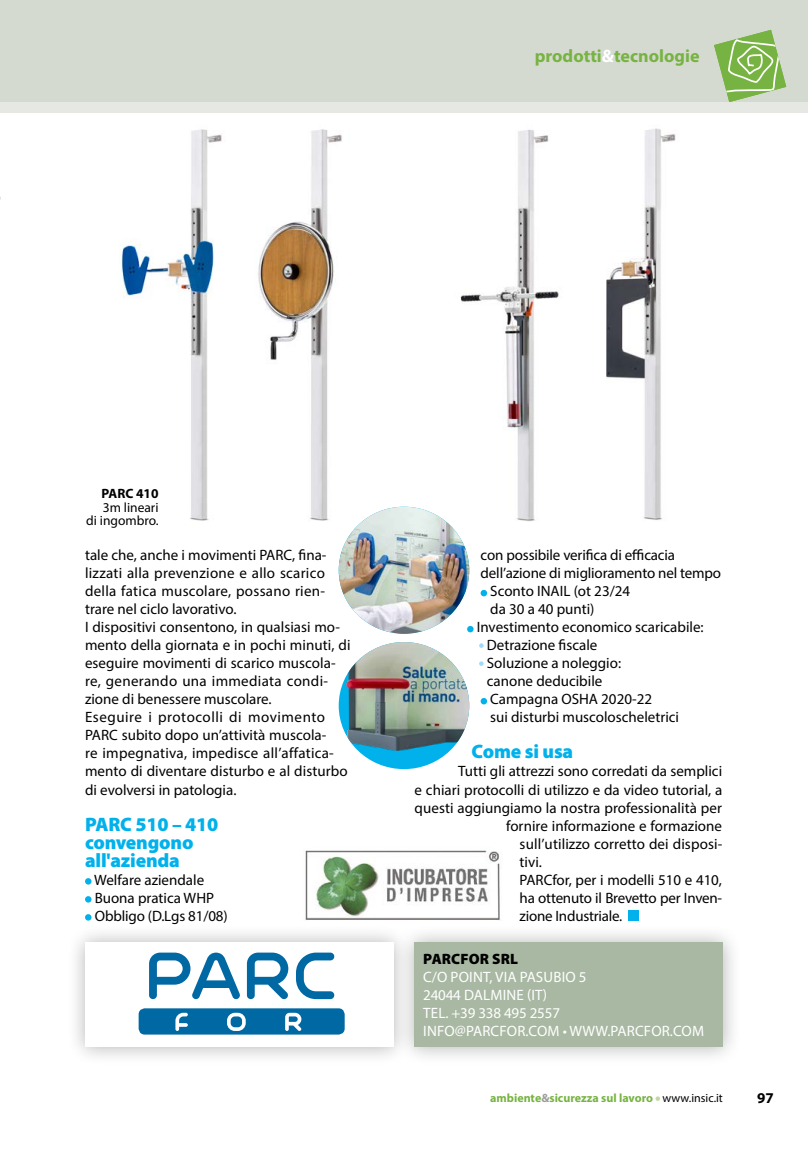
<style>
.page{position:relative;width:808px;height:1149px;background:#fff}
.page>*{position:absolute;margin:0;border:0;box-sizing:border-box;transform-origin:0 0}
.t1{font:900 19.5px/18px "Myriad Pro";letter-spacing:-.01em;color:#00b1eb}
.t2{font:700 18px "Myriad Pro";color:#77b342}
.t3{font:15px/18px "Myriad Pro";color:#000}
.t4{font:15px/18px "Myriad Pro";letter-spacing:.01em;color:#fff}
.t5{font:900 15px "Myriad Pro";letter-spacing:.01em;color:#000}
.t6{font:700 15px "Myriad Pro";color:#000}
.t7{font:13.5px/13.5px "Myriad Pro";color:#000;text-align:right}
.t8{font:700 13.5px "Myriad Pro";color:#000}
.t9{font:700 12px "Myriad Pro";color:#77b342}
.s1{color:#fff}
.s2{color:#9d9d9c}
.s3{font-weight:400;color:#000}
</style>
<div class="page">
<div style="left:0;top:0;width:808px;height:102px;background:#d5dad0"></div>
<svg style="left:714px;top:30px;width:72px;height:72px"></svg>
<svg style="left:655px;top:1096px;width:5px;height:4px"></svg>
<div style="left:0;top:102px;width:808px;height:11px;background:#e6e9e3"></div>
<img style="left:460px;top:130px;width:99px;height:391px">
<img style="left:606px;top:128px;width:70px;height:392px">
<div style="left:66px;top:923px;width:346px;height:142px;background:#000;opacity:.3"></div>
<div style="left:85px;top:942px;width:308px;height:104px;background:#fff"></div>
<svg style="left:149px;top:952px;width:91px;height:46px"></svg>
<svg style="left:247px;top:952px;width:41px;height:46px"></svg>
<svg style="left:296px;top:952px;width:38px;height:46px"></svg>
<div style="left:139px;top:1007px;width:206px;height:27px;background:#0068a3;border-radius:6px"></div>
<svg style="left:175px;top:1012px;width:13px;height:18px"></svg>
<svg style="left:227px;top:1012px;width:19px;height:18px"></svg>
<svg style="left:285px;top:1012px;width:16px;height:18px"></svg>
<div style="left:396px;top:923px;width:346px;height:142px;background:#000;opacity:.3"></div>
<div style="left:415px;top:942px;width:308px;height:104px;background:#a9b8a2"></div>
<svg style="left:85px;top:878px;width:6px;height:6px"></svg>
<svg style="left:85px;top:896px;width:6px;height:6px"></svg>
<svg style="left:85px;top:914px;width:6px;height:6px"></svg>
<div style="left:339px;top:642px;width:130px;height:126px;background:#00b1eb;border-radius:50%"></div>
<img style="left:339px;top:642px;width:130px;height:111px">
<img style="left:305px;top:850px;width:195px;height:70px">
<img style="left:119px;top:129px;width:103px;height:392px">
<img style="left:258px;top:129px;width:84px;height:392px">
<svg style="left:481px;top:589px;width:6px;height:7px"></svg>
<svg style="left:469px;top:625px;width:5px;height:7px"></svg>
<svg style="left:479px;top:643px;width:5px;height:4px"></svg>
<svg style="left:479px;top:661px;width:5px;height:4px"></svg>
<svg style="left:481px;top:698px;width:6px;height:6px"></svg>
<div style="left:628px;top:909px;width:10px;height:11px;background:#00b1eb"></div>
<img style="left:339px;top:506px;width:130px;height:127px">
<p class="t2" style="left:535px;top:44px;width:166px">prodotti<span class="s1">&amp;</span>tecnologie</p>
<p class="t8" style="left:102px;top:484px;width:59px">PARC 410</p>
<p class="t7" style="left:86px;top:500px;width:74px">3m lineari<br>di ingombro.</p>
<p class="t3" style="left:85px;top:546px;width:267px">tale che, anche i movimenti PARC, fina&shy;lizzati alla prevenzione e allo scarico della fatica muscolare, possano rien&shy;trare nel ciclo lavorativo.<br>I dispositivi consentono, in qualsiasi mo&shy;mento della giornata e in pochi minuti, di eseguire movimenti di scarico muscola&shy;re, generando una immediata condi&shy;zione di benessere muscolare.<br>Eseguire i protocolli di movimento PARC subito dopo un’attività muscola-<br>re impegnativa, impedisce all’affatica&shy;mento di diventare disturbo e al disturbo di evolversi in patologia.</p>
<h1 class="t1" style="left:85px;top:813px;width:135px">PARC 510 – 410 convengono all'azienda</h1>
<p class="t3" style="left:94px;top:870px;width:135px">Welfare aziendale<br>Buona pratica WHP<br>Obbligo (D.Lgs 81/08)</p>
<p class="t3" style="left:481px;top:546px;width:196px">con possibile verifica di efficacia</p>
<p class="t3" style="left:481px;top:564px;width:242px">dell’azione di miglioramento nel tempo</p>
<p class="t3" style="left:490px;top:582px;width:141px">Sconto INAIL (ot 23/24</p>
<p class="t3" style="left:490px;top:600px;width:106px">da 30 a 40 punti)</p>
<p class="t3" style="left:477px;top:618px;width:228px">Investimento economico scaricabile:</p>
<p class="t3" style="left:487px;top:636px;width:112px">Detrazione fiscale</p>
<p class="t3" style="left:487px;top:654px;width:136px">Soluzione a noleggio:</p>
<p class="t3" style="left:487px;top:672px;width:117px">canone deducibile</p>
<p class="t3" style="left:490px;top:690px;width:163px">Campagna OSHA 2020-22</p>
<p class="t3" style="left:490px;top:708px;width:190px">sui disturbi muscoloscheletrici</p>
<h1 class="t1" style="left:472px;top:741px;width:103px">Come si usa</h1>
<p class="t3" style="left:458px;top:762px;width:266px">Tutti gli attrezzi sono corredati da semplici</p>
<p class="t3" style="left:415px;top:780px;width:309px">e chiari protocolli di utilizzo e da video tutorial, a</p>
<p class="t3" style="left:415px;top:798px;width:309px">questi aggiungiamo la nostra professionalità per</p>
<p class="t3" style="left:506px;top:816px;width:217px">fornire informazione e formazione</p>
<p class="t3" style="left:520px;top:834px;width:204px">sull’utilizzo corretto dei disposi-</p>
<p class="t3" style="left:520px;top:852px;width:24px">tivi.</p>
<p class="t3" style="left:520px;top:870px;width:204px">PARCfor, per i modelli 510 e 410,</p>
<p class="t3" style="left:520px;top:888px;width:204px">ha ottenuto il Brevetto per Inven-</p>
<p class="t3" style="left:520px;top:906px;width:104px">zione Industriale.</p>
<p class="t5" style="left:423px;top:948px;width:96px">PARCFOR SRL</p>
<p class="t4" style="left:423px;top:967px;width:282px">C/O POINT, VIA PASUBIO 5<br>24044 DALMINE (IT)<br>TEL. +39 338 495 2557<br>INFO@PARCFOR.COM • WWW.PARCFOR.COM</p>
<p class="t9" style="left:490px;top:1089px;width:234px">ambiente<span class="s2">&amp;</span>sicurezza sul lavoro <span class="s3">www.insic.it</span></p>
<p class="t6" style="left:757px;top:1087px;width:18px">97</p>
</div>
